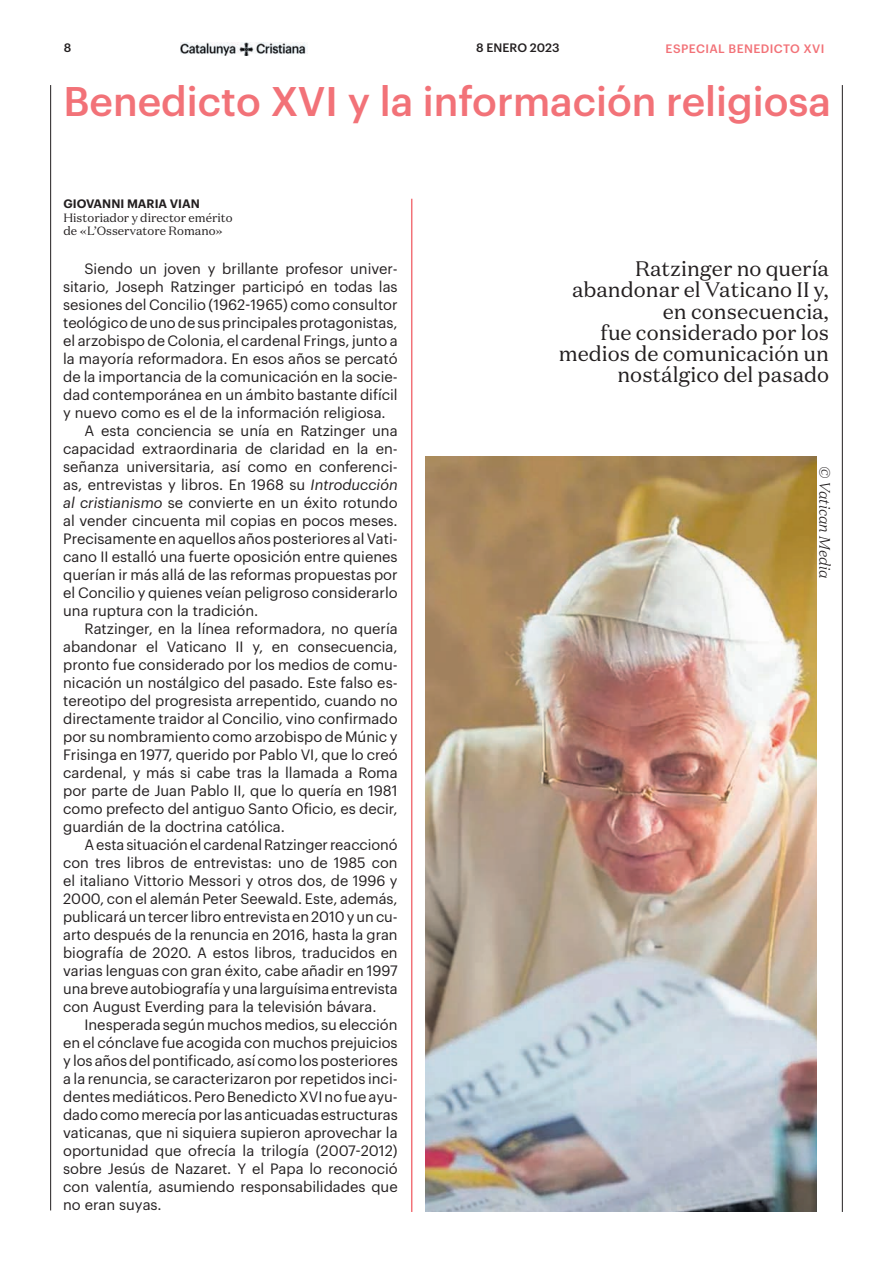
<style>
.page{position:relative;width:893px;height:1263px;background:#fff}
.page>*{position:absolute;margin:0;border:0;box-sizing:border-box;transform-origin:0 0}
.t1{font:500 40.5px "Graphik";color:#f27278}
.t2{font:21px/21px "Domaine Text";color:#231f20;text-align:right}
.t3{font:italic 300 15px "Domaine Text";color:#231f20}
.t4{font:14.7px "Graphik";color:#231f20}
.t5{font:12px/13.5px "Domaine Text";color:#231f20}
.t6{font:500 12px "Graphik";letter-spacing:.035em;color:#f27278}
.t7{font:600 12px "Graphik";color:#231f20}
.t8{font:500 12px "Graphik";color:#231f20}
.s1{font-style:italic}
</style>
<div class="page">
<img style="left:181px;top:42px;width:127px;height:13px">
<hr style="left:50px;top:85px;width:1px;height:1125px;background:#231f20">
<hr style="left:842px;top:85px;width:1px;height:1127px;background:#231f20">
<img style="left:425px;top:457px;width:391px;height:754px">
<hr style="left:411px;top:199px;width:1px;height:1013px;background:#f27278">
<p class="t8" style="left:64px;top:39px;width:9px">8</p>
<p class="t8" style="left:476px;top:38px;width:85px">8 ENERO 2023</p>
<p class="t6" style="left:666px;top:39px;width:160px">ESPECIAL BENEDICTO XVI</p>
<h1 class="t1" style="left:63px;top:70px;width:769px">Benedicto XVI y la información religiosa</h1>
<p class="t7" style="left:63px;top:195px;width:138px">GIOVANNI MARIA VIAN</p>
<p class="t5" style="left:63px;top:211px;width:171px">Historiador y director emérito de «L’Osservatore Romano»</p>
<p class="t4" style="left:84px;top:258px;width:315px">Siendo un joven y brillante profesor univer-</p>
<p class="t4" style="left:63px;top:276px;width:336px">sitario, Joseph Ratzinger participó en todas las</p>
<p class="t4" style="left:63px;top:294px;width:336px">sesiones del Concilio (1962-1965) como consultor</p>
<p class="t4" style="left:63px;top:312px;width:336px">teológico de uno de sus principales protagonistas,</p>
<p class="t4" style="left:63px;top:330px;width:336px">el arzobispo de Colonia, el cardenal Frings, junto a</p>
<p class="t4" style="left:63px;top:348px;width:336px">la mayoría reformadora. En esos años se percató</p>
<p class="t4" style="left:63px;top:366px;width:336px">de la importancia de la comunicación en la socie-</p>
<p class="t4" style="left:63px;top:384px;width:336px">dad contemporánea en un ámbito bastante difícil</p>
<p class="t4" style="left:63px;top:402px;width:324px">y nuevo como es el de la información religiosa.</p>
<p class="t4" style="left:84px;top:420px;width:315px">A esta conciencia se unía en Ratzinger una</p>
<p class="t4" style="left:63px;top:438px;width:336px">capacidad extraordinaria de claridad en la en-</p>
<p class="t4" style="left:63px;top:456px;width:336px">señanza universitaria, así como en conferenci-</p>
<p class="t4" style="left:63px;top:474px;width:336px">as, entrevistas y libros. En 1968 su <span class="s1">Introducción</span></p>
<p class="t4" style="left:63px;top:492px;width:336px"><span class="s1">al cristianismo</span> se convierte en un éxito rotundo</p>
<p class="t4" style="left:63px;top:510px;width:336px">al vender cincuenta mil copias en pocos meses.</p>
<p class="t4" style="left:63px;top:528px;width:336px">Precisamente en aquellos años posteriores al Vati-</p>
<p class="t4" style="left:63px;top:546px;width:336px">cano II estalló una fuerte oposición entre quienes</p>
<p class="t4" style="left:63px;top:564px;width:336px">querían ir más allá de las reformas propuestas por</p>
<p class="t4" style="left:63px;top:582px;width:336px">el Concilio y quienes veían peligroso considerarlo</p>
<p class="t4" style="left:63px;top:600px;width:197px">una ruptura con la tradición.</p>
<p class="t4" style="left:84px;top:618px;width:315px">Ratzinger, en la línea reformadora, no quería</p>
<p class="t4" style="left:63px;top:636px;width:336px">abandonar el Vaticano II y, en consecuencia,</p>
<p class="t4" style="left:63px;top:654px;width:336px">pronto fue considerado por los medios de comu-</p>
<p class="t4" style="left:63px;top:672px;width:336px">nicación un nostálgico del pasado. Este falso es-</p>
<p class="t4" style="left:63px;top:690px;width:336px">tereotipo del progresista arrepentido, cuando no</p>
<p class="t4" style="left:63px;top:708px;width:336px">directamente traidor al Concilio, vino confirmado</p>
<p class="t4" style="left:63px;top:726px;width:336px">por su nombramiento como arzobispo de Múnic y</p>
<p class="t4" style="left:63px;top:744px;width:336px">Frisinga en 1977, querido por Pablo VI, que lo creó</p>
<p class="t4" style="left:63px;top:762px;width:336px">cardenal, y más si cabe tras la llamada a Roma</p>
<p class="t4" style="left:63px;top:780px;width:336px">por parte de Juan Pablo II, que lo quería en 1981</p>
<p class="t4" style="left:63px;top:798px;width:336px">como prefecto del antiguo Santo Oficio, es decir,</p>
<p class="t4" style="left:63px;top:816px;width:223px">guardián de la doctrina católica.</p>
<p class="t4" style="left:84px;top:834px;width:315px">A esta situación el cardenal Ratzinger reaccionó</p>
<p class="t4" style="left:63px;top:852px;width:336px">con tres libros de entrevistas: uno de 1985 con</p>
<p class="t4" style="left:63px;top:870px;width:336px">el italiano Vittorio Messori y otros dos, de 1996 y</p>
<p class="t4" style="left:63px;top:888px;width:336px">2000, con el alemán Peter Seewald. Este, además,</p>
<p class="t4" style="left:63px;top:906px;width:336px">publicará un tercer libro entrevista en 2010 y un cu-</p>
<p class="t4" style="left:63px;top:924px;width:336px">arto después de la renuncia en 2016, hasta la gran</p>
<p class="t4" style="left:63px;top:942px;width:336px">biografía de 2020. A estos libros, traducidos en</p>
<p class="t4" style="left:63px;top:960px;width:336px">varias lenguas con gran éxito, cabe añadir en 1997</p>
<p class="t4" style="left:63px;top:978px;width:336px">una breve autobiografía y una larguísima entrevista</p>
<p class="t4" style="left:63px;top:996px;width:315px">con August Everding para la televisión bávara.</p>
<p class="t4" style="left:84px;top:1014px;width:315px">Inesperada según muchos medios, su elección</p>
<p class="t4" style="left:63px;top:1032px;width:336px">en el cónclave fue acogida con muchos prejuicios</p>
<p class="t4" style="left:63px;top:1050px;width:336px">y los años del pontificado, así como los posteriores</p>
<p class="t4" style="left:63px;top:1068px;width:336px">a la renuncia, se caracterizaron por repetidos inci-</p>
<p class="t4" style="left:63px;top:1086px;width:336px">dentes mediáticos. Pero Benedicto XVI no fue ayu-</p>
<p class="t4" style="left:63px;top:1104px;width:336px">dado como merecía por las anticuadas estructuras</p>
<p class="t4" style="left:63px;top:1122px;width:336px">vaticanas, que ni siquiera supieron aprovechar la</p>
<p class="t4" style="left:63px;top:1140px;width:336px">oportunidad que ofrecía la trilogía (2007-2012)</p>
<p class="t4" style="left:63px;top:1158px;width:336px">sobre Jesús de Nazaret. Y el Papa lo reconoció</p>
<p class="t4" style="left:63px;top:1176px;width:336px">con valentía, asumiendo responsabilidades que</p>
<p class="t4" style="left:63px;top:1194px;width:100px">no eran suyas.</p>
<h2 class="t2" style="left:559px;top:258px;width:272px">Ratzinger no quería abandonar el Vaticano II y, en consecuencia,<br>fue considerado por los medios de comunicación un nostálgico del pasado</h2>
<p class="t3" style="left:834px;top:466px;width:114px;rotate:90deg">© Vatican Media</p>
</div>
